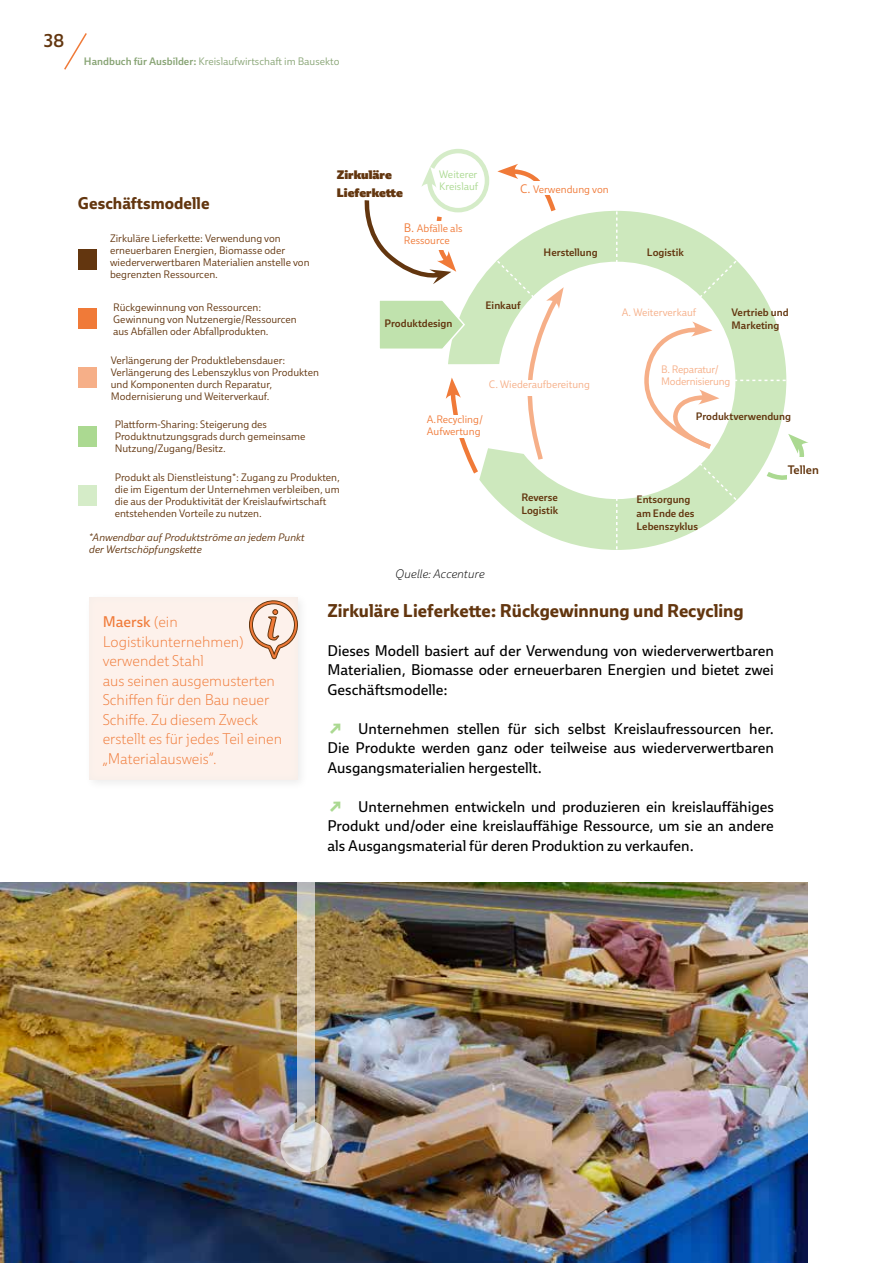
<style>
.page{position:relative;width:893px;height:1263px;background:#fff}
.page>*{position:absolute;margin:0;border:0;box-sizing:border-box;transform-origin:0 0}
.t1{font:700 18px "Ebony";color:#63360f}
.t2{font:18px "Ebony Sb";color:#63360f}
.t3{font:700 16.5px "Ebony";color:#63360f}
.t4{font:15px/19.5px "Ebony";color:#000;text-align:justify}
.t5{font:15px/19.5px "Ebony Th";color:#f07a38}
.t6{font:15px "Ebony";color:#f07a38}
.t7{font:12px/18px "Ebony Bl";color:#63360f}
.t8{font:italic 12px "Ebony Th";color:#000}
.t9{font:12px "Ebony Sb";color:#63360f}
.t10{font:10.5px/12px "Ebony Lt";color:#63360f}
.t11{font:10.5px/13.5px "Ebony Sb";color:#63360f}
.t12{font:10.5px/12px "Ebony Lt";letter-spacing:-.01em;color:#f6af88}
.t13{font:italic 10.5px/12px "Ebony Lt";color:#63360f}
.t14{font:10.5px/12px "Ebony Lt";color:#f07a38}
.t15{font:10.5px "Ebony Lt";color:#89a576}
.t16{font:10.5px/12px "Ebony Lt";color:#abd991}
.s1{font-family:"Ebony Sb"}
.s2{font-size:12px}
.s3{font-family:"Ebony Th"}
.s4{font-family:"LEMONMILK";font-weight:700;color:#abd991}
</style>
<div class="page">
<svg style="left:64px;top:33px;width:23px;height:37px"></svg>
<svg style="left:364px;top:149px;width:444px;height:401px"></svg>
<div style="left:78px;top:249px;width:19px;height:21px;background:#63360f"></div>
<div style="left:78px;top:308px;width:19px;height:21px;background:#f07a38"></div>
<div style="left:78px;top:426px;width:19px;height:21px;background:#abd991"></div>
<div style="left:78px;top:367px;width:19px;height:21px;background:#f6af88"></div>
<div style="left:78px;top:485px;width:19px;height:21px;background:#d5ecc8"></div>
<div style="left:89px;top:595px;width:210px;height:186px;background:#fdf1eb"></div>
<svg style="left:249px;top:600px;width:49px;height:59px"></svg>
<img style="left:0;top:883px;width:808px;height:380px">
<svg style="left:298px;top:882px;width:17px;height:239px;background:#c8c4ba"></svg>
<svg style="left:280px;top:1120px;width:52px;height:52px;background:#d5d4d4"></svg>
<div style="left:489px;top:380px;width:101px;height:16px;background:#fff"></div>
<div style="left:427px;top:415px;width:83px;height:23px;background:#fff"></div>
<h1 class="t2" style="left:44px;top:28px;width:22px">38</h1>
<p class="t15" style="left:84px;top:54px;width:257px"><span class="s1">Handbuch für Ausbilder:</span> Kreislaufwirtschaft im Bausekto</p>
<p class="t7" style="left:337px;top:166px;width:68px">Zirkuläre<br>Lieferkette</p>
<p class="t16" style="left:439px;top:168px;width:40px">Weiterer<br>Kreislauf</p>
<p class="t14" style="left:520px;top:183px;width:90px"><span class="s2">C.</span> Verwendung von</p>
<h2 class="t3" style="left:78px;top:192px;width:133px">Geschäftsmodelle</h2>
<p class="t10" style="left:110px;top:232px;width:201px">Zirkuläre Lieferkette: Verwendung von erneuerbaren Energien, Biomasse oder wiederverwertbaren Materialien anstelle von begrenzten Ressourcen.</p>
<p class="t10" style="left:113px;top:301px;width:185px">Rückgewinnung von Ressourcen:<br>Gewinnung von Nutzenergie/Ressourcen aus Abfällen oder Abfallprodukten.</p>
<p class="t10" style="left:111px;top:354px;width:210px">Verlängerung der Produktlebensdauer:<br>Verlängerung des Lebenszyklus von Produkten und Komponenten durch Reparatur, Modernisierung und Weiterverkauf.</p>
<p class="t10" style="left:115px;top:419px;width:192px">Plattform-Sharing: Steigerung des<br>Produktnutzungsgrads durch gemeinsame<br>Nutzung/Zugang/Besitz.</p>
<p class="t10" style="left:115px;top:471px;width:227px">Produkt als Dienstleistung*: Zugang zu Produkten, die im Eigentum der Unternehmen verbleiben, um die aus der Produktivität der Kreislaufwirtschaft entstehenden Vorteile zu nutzen.</p>
<p class="t13" style="left:89px;top:531px;width:217px">*Anwendbar auf Produktströme an jedem Punkt der Wertschöpfungskette</p>
<p class="t14" style="left:404px;top:222px;width:60px"><span class="s2">B.</span> Abfälle als<br>Ressource</p>
<p class="t11" style="left:544px;top:245px;width:56px">Herstellung</p>
<p class="t11" style="left:485px;top:299px;width:37px">Einkauf</p>
<p class="t11" style="left:385px;top:316px;width:69px">Produktdesign</p>
<p class="t12" style="left:489px;top:378px;width:103px">C. Wiederaufbereitung</p>
<p class="t14" style="left:427px;top:413px;width:58px">A.Recycling/<br>Aufwertung</p>
<p class="t11" style="left:521px;top:490px;width:38px">Reverse<br>Logistik</p>
<p class="t8" style="left:396px;top:565px;width:91px">Quelle: Accenture</p>
<p class="t11" style="left:647px;top:245px;width:38px">Logistik</p>
<p class="t12" style="left:622px;top:306px;width:76px">A. Weiterverkauf</p>
<p class="t11" style="left:731px;top:305px;width:59px">Vertrieb und<br>Marketing</p>
<p class="t12" style="left:661px;top:363px;width:71px">B. Reparatur/<br>Modernisierung</p>
<p class="t11" style="left:696px;top:410px;width:97px">Produktverwendung</p>
<p class="t11" style="left:636px;top:493px;width:63px">Entsorgung am Ende des<br>Lebenszyklus</p>
<p class="t9" style="left:788px;top:462px;width:33px">Tellen</p>
<h3 class="t6" style="left:103px;top:612px;width:77px">Maersk <span class="s3">(ein</span></h3>
<h3 class="t5" style="left:103px;top:631px;width:181px">Logistikunternehmen) verwendet Stahl<br>aus seinen ausgemusterten<br>Schiffen für den Bau neuer<br>Schiffe. Zu diesem Zweck erstellt es für jedes Teil einen „Materialausweis“.</h3>
<h1 class="t1" style="left:327px;top:598px;width:418px">Zirkuläre Lieferkette: Rückgewinnung und Recycling</h1>
<h3 class="t4" style="left:327px;top:641px;width:448px">Dieses Modell basiert auf der Verwendung von wiederverwertbaren Materialien, Biomasse oder erneuerbaren Energien und bietet zwei Geschäftsmodelle:</h3>
<h3 class="t4" style="left:327px;top:719px;width:448px"><span class="s4">↗</span> Unternehmen stellen für sich selbst Kreislaufressourcen her.<br>Die Produkte werden ganz oder teilweise aus wiederverwertbaren Ausgangsmaterialien hergestellt.</h3>
<h3 class="t4" style="left:327px;top:797px;width:448px"><span class="s4">↗</span> Unternehmen entwickeln und produzieren ein kreislauffähiges Produkt und/oder eine kreislauffähige Ressource, um sie an andere als Ausgangsmaterial für deren Produktion zu verkaufen.</h3>
</div>
